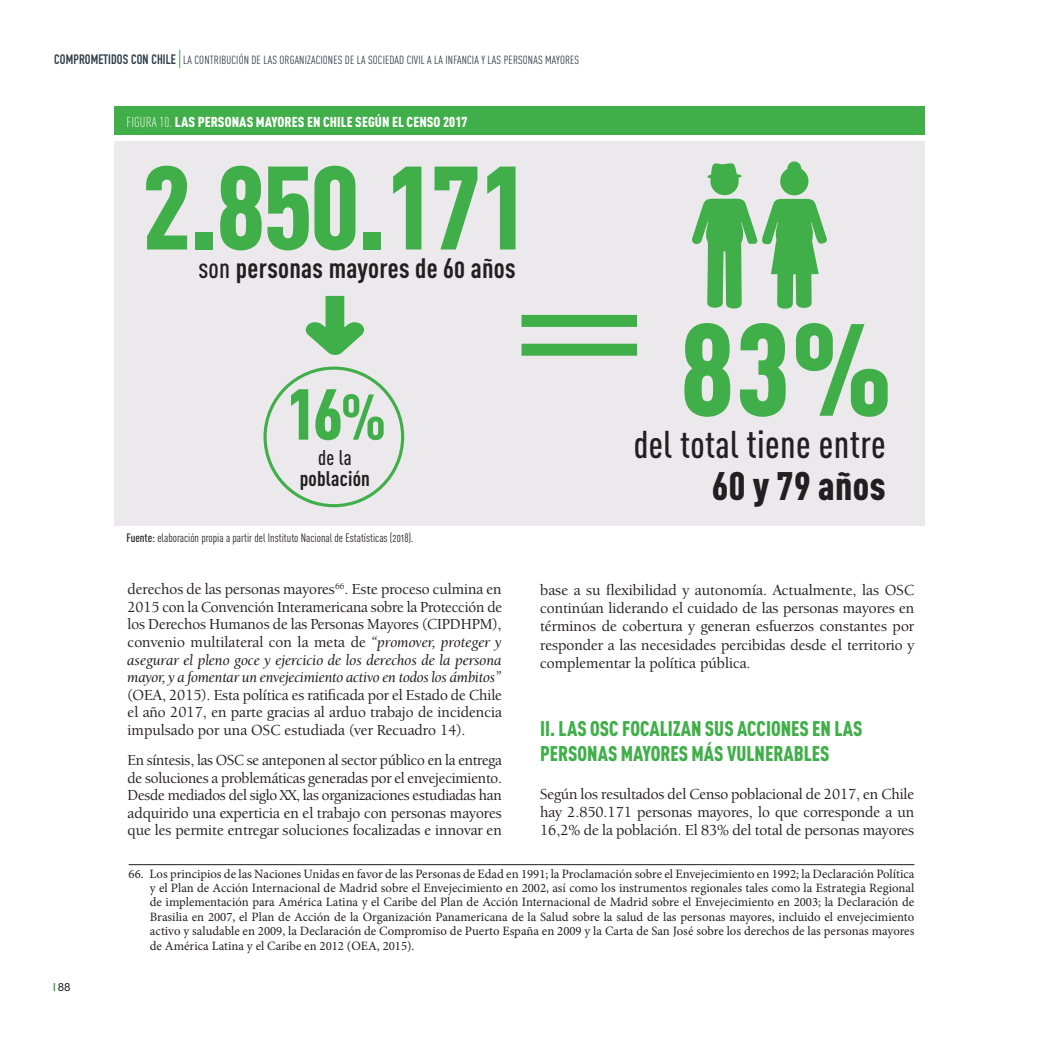
<style>
.page{position:relative;width:1042px;height:1042px;background:#fff}
.page>*{position:absolute;margin:0;border:0;box-sizing:border-box;transform-origin:0 0}
.titulo_tabla_nuevo{font:900 128.7px "DIN Cond";color:#40ae49}
.titulo_tabla_nuevo-2{font:900 116.4px "DIN Cond";letter-spacing:-.02em;color:#40ae49}
.titulo_tabla_nuevo-3{font:900 70.8px "DIN Cond";color:#40ae49}
.titulo_tabla_nuevo-4{font:500 39.3px "DIN Cond";letter-spacing:.01em;color:#231f20}
.titulo_tabla_nuevo-5{font:900 39.3px "DIN Cond";letter-spacing:.01em;color:#231f20}
.titulo_tabla_nuevo-6{font:27.75px "DIN Cond Bold Alternate";letter-spacing:.01em;color:#231f20}
.Subtitulo_altas_en_1{font:900 21px/25.2px "DIN Cond";color:#40ae49;scale:.95 1}
.titulo_tabla_nuevo-7{font:21px/21px "DIN Cond Bold Alternate";letter-spacing:.01em;color:#231f20;text-align:center}
.texto_general_10_5_e{font:500 15.75px/17.5px "Berkeley Oldstyle IT Cby BT";color:#231f20;text-align:justify}
.titulo_tabla_nuevo-8{font:900 14.25px "DIN Cond";letter-spacing:.005em;color:#fff}
.Notas_filete{font:12.75px/14.4px "Minion Pro";color:#231f20;text-align:justify}
.Normal2{font:12px "DIN Cond Regular Alternate";color:#231f20}
.t1{font:500 12px "Nimbus Sans Novus T";color:#231f20}
.t2{font:11.7px "DIN Cond Regular Alternate";letter-spacing:.01em;color:#313e48}
.s1{font-family:"DIN Condensed";font-weight:700;font-size:13.5px}
.s2{font-weight:300}
.s3{font-family:"DIN Cond";font-weight:500}
.s4{font-family:"DIN Cond Bold Alternate";font-weight:400;font-size:63.45px}
.s5{font-size:38.1px}
.s6{font-family:"Berkeley Oldstyle IT Cby BT Med Ital";font-weight:400}
</style>
<div class="page">
<svg style="left:179px;top:50px;width:1px;height:18px"></svg>
<hr style="left:129px;top:864px;width:785px;height:1px;background:#231f20">
<div style="left:115px;top:142px;width:810px;height:384px;background:#ebe9eb"></div>
<div style="left:115px;top:106px;width:810px;height:29px;background:#40ae49"></div>
<svg style="left:521px;top:314px;width:117px;height:42px"></svg>
<svg style="left:692px;top:161px;width:135px;height:148px"></svg>
<svg style="left:305px;top:295px;width:59px;height:59px"></svg>
<div style="left:263px;top:366px;width:141px;height:141px;border:3px solid #40ae49;border-radius:50%"></div>
<p class="t2" style="left:54px;top:53px;width:526px"><span class="s1">COMPROMETIDOS CON CHILE</span> LA CONTRIBUCIÓN DE LAS ORGANIZACIONES DE LA SOCIEDAD CIVIL A LA INFANCIA Y LAS PERSONAS MAYORES</p>
<p class="titulo_tabla_nuevo-8" style="left:126px;top:113px;width:342px"><span class="s2">FIGURA 10.</span> LAS PERSONAS MAYORES EN CHILE SEGÚN EL CENSO 2017</p>
<p class="titulo_tabla_nuevo-2" style="left:142px;top:135px;width:387px">2.850.171</p>
<p class="titulo_tabla_nuevo-6" style="left:198px;top:251px;width:319px"><span class="s3">son</span> personas mayores de 60 años</p>
<p class="titulo_tabla_nuevo-3" style="left:286px;top:370px;width:102px">16<span class="s4">%</span></p>
<p class="titulo_tabla_nuevo-7" style="left:300px;top:447px;width:72px"><span class="s3">de la </span>población</p>
<p class="Normal2" style="left:126px;top:531px;width:289px"><span class="s3">Fuente:</span> elaboración propia a partir del Instituto Nacional de Estatísticas (2018).</p>
<p class="titulo_tabla_nuevo" style="left:680px;top:289px;width:214px">83%</p>
<p class="titulo_tabla_nuevo-4" style="left:634px;top:421px;width:253px"><span class="s5">del total</span> tiene entre</p>
<p class="titulo_tabla_nuevo-5" style="left:712px;top:461px;width:175px">60 y 79 años</p>
<p class="t1" style="left:58px;top:980px;width:14px">88</p>
<p class="texto_general_10_5_e" style="left:128px;top:580px;width:376px">derechos de las personas mayores<sup>66</sup>. Este proceso culmina en 2015 con la Convención Interamericana sobre la Protección de los Derechos Humanos de las Personas Mayores (CIPDHPM), convenio multilateral con la meta de <span class="s6">“promover, proteger y asegurar el pleno goce y ejercicio de los derechos de la persona mayor, y a fomentar un envejecimiento activo en todos los ámbitos” </span>(OEA, 2015). Esta política es ratificada por el Estado de Chile el año 2017, en parte gracias al arduo trabajo de incidencia impulsado por una OSC estudiada (ver Recuadro 14).</p>
<p class="texto_general_10_5_e" style="left:128px;top:751px;width:376px">En síntesis, las OSC se anteponen al sector público en la entrega de soluciones a problemáticas generadas por el envejecimiento.<br>Desde mediados del siglo XX, las organizaciones estudiadas han adquirido una experticia en el trabajo con personas mayores que les permite entregar soluciones focalizadas e innovar en</p>
<p class="Notas_filete" style="left:150px;top:866px;width:766px;text-indent:-21px">66. Los principios de las Naciones Unidas en favor de las Personas de Edad en 1991; la Proclamación sobre el Envejecimiento en 1992; la Declaración Política y el Plan de Acción Internacional de Madrid sobre el Envejecimiento en 2002, así como los instrumentos regionales tales como la Estrategia Regional de implementación para América Latina y el Caribe del Plan de Acción Internacional de Madrid sobre el Envejecimiento en 2003; la Declaración de Brasilia en 2007, el Plan de Acción de la Organización Panamericana de la Salud sobre la salud de las personas mayores, incluido el envejecimiento activo y saludable en 2009, la Declaración de Compromiso de Puerto España en 2009 y la Carta de San José sobre los derechos de las personas mayores de América Latina y el Caribe en 2012 (OEA, 2015).</p>
<p class="texto_general_10_5_e" style="left:540px;top:580px;width:376px;line-height:18.3px">base a su flexibilidad y autonomía. Actualmente, las OSC continúan liderando el cuidado de las personas mayores en términos de cobertura y generan esfuerzos constantes por responder a las necesidades percibidas desde el territorio y complementar la política pública.</p>
<p class="Subtitulo_altas_en_1" style="left:540px;top:715px;width:341px">II. LAS OSC FOCALIZAN SUS ACCIONES EN LAS<br>PERSONAS MAYORES MÁS VULNERABLES</p>
<p class="texto_general_10_5_e" style="left:540px;top:784px;width:376px;line-height:18.3px">Según los resultados del Censo poblacional de 2017, en Chile hay 2.850.171 personas mayores, lo que corresponde a un 16,2% de la población. El 83% del total de personas mayores</p>
</div>
